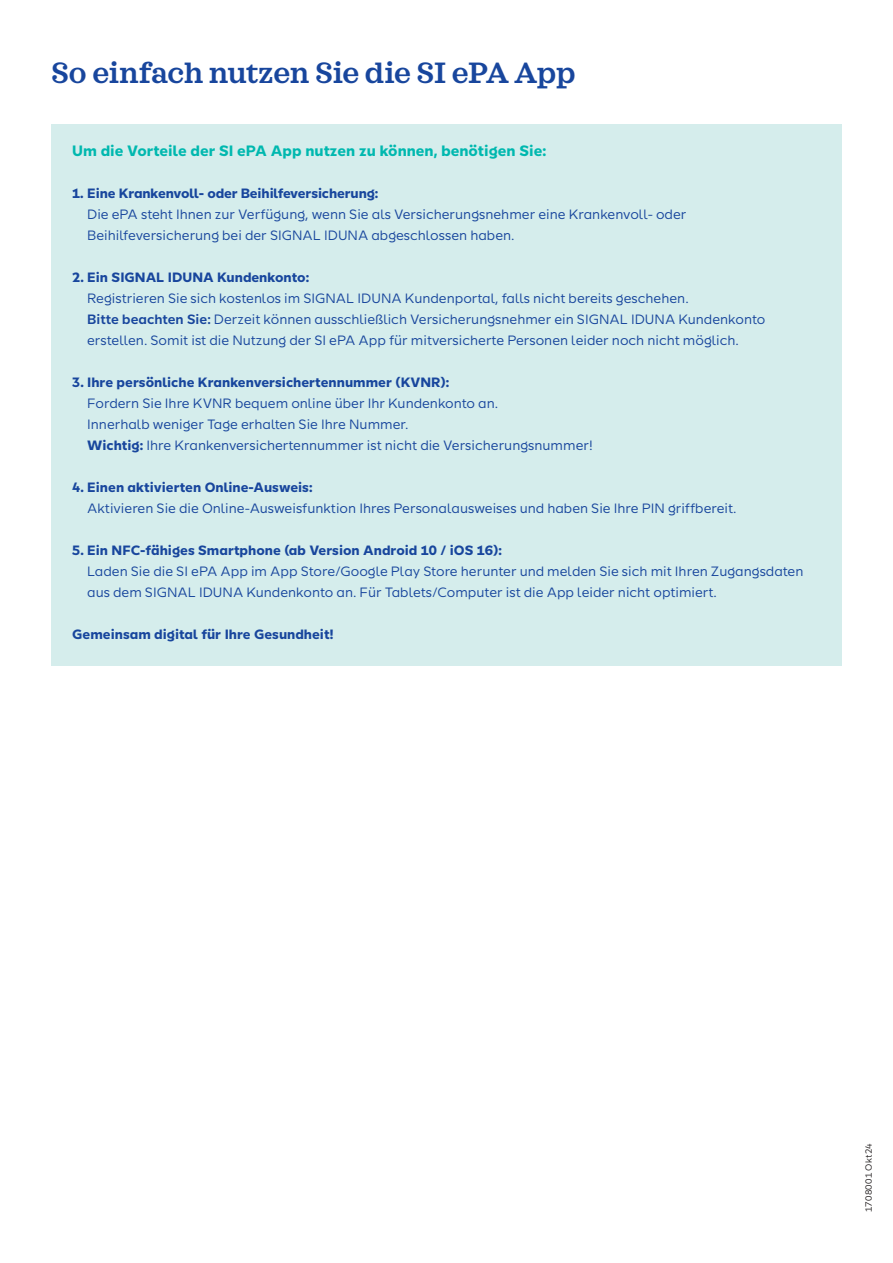
<style>
.page{position:relative;width:893px;height:1263px;background:#fff}
.page>*{position:absolute;margin:0;border:0;box-sizing:border-box;transform-origin:0 0}
.t1{font:600 30px "SI Serif";letter-spacing:-.015em;color:#18469d}
.t2{font:700 15px "SI Sans";color:#00b8af}
.t3{font:13.5px/21px "SI Sans";color:#18469d}
.t4{font:700 13.5px "SI Sans";color:#18469d}
.t5{font:9px "SI Sans";letter-spacing:.035em;color:#231f20}
.s1{font-weight:600}
.s2{font-weight:700}
</style>
<div class="page">
<div style="left:52px;top:124px;width:790px;height:542px;background:#d5edec"></div>
<h1 class="t1" style="left:51px;top:54px;width:526px">So einfach nutzen Sie die SI ePA App</h1>
<p class="t2" style="left:72px;top:139px;width:475px">Um die Vorteile der SI ePA App nutzen zu können, benötigen Sie:</p>
<p class="t4" style="left:72px;top:183px;width:308px">1. Eine Krankenvoll- oder Beihilfeversicherung:</p>
<p class="t3" style="left:87px;top:203px;width:601px">Die ePA steht Ihnen zur Verfügung, wenn Sie als Versicherungsnehmer eine Krankenvoll- oder<br>Beihilfeversicherung bei der SIGNAL IDUNA abgeschlossen haben.</p>
<p class="t4" style="left:72px;top:267px;width:238px">2. Ein SIGNAL IDUNA Kundenkonto:</p>
<p class="t3" style="left:87px;top:287px;width:680px">Registrieren Sie sich kostenlos im SIGNAL IDUNA Kundenportal, falls nicht bereits geschehen.<br><span class="s1">Bitte beachten Sie:</span> Derzeit können ausschließlich Versicherungsnehmer ein SIGNAL IDUNA Kundenkonto erstellen. Somit ist die Nutzung der SI ePA App für mitversicherte Personen leider noch nicht möglich.</p>
<p class="t4" style="left:72px;top:372px;width:379px">3. Ihre persönliche Krankenversichertennummer (KVNR):</p>
<p class="t3" style="left:87px;top:392px;width:507px">Fordern Sie Ihre KVNR bequem online über Ihr Kundenkonto an.<br>Innerhalb weniger Tage erhalten Sie Ihre Nummer.<br><span class="s2">Wichtig:</span> Ihre Krankenversichertennummer ist nicht die Versicherungsnummer!</p>
<p class="t4" style="left:72px;top:477px;width:242px">4. Einen aktivierten Online-Ausweis:</p>
<p class="t3" style="left:87px;top:497px;width:651px">Aktivieren Sie die Online-Ausweisfunktion Ihres Personalausweises und haben Sie Ihre PIN griffbereit.</p>
<p class="t4" style="left:72px;top:540px;width:431px">5. Ein NFC-fähiges Smartphone (ab Version Android 10 / iOS 16):</p>
<p class="t3" style="left:87px;top:560px;width:718px">Laden Sie die SI ePA App im App Store/Google Play Store herunter und melden Sie sich mit Ihren Zugangsdaten aus dem SIGNAL IDUNA Kundenkonto an. Für Tablets/Computer ist die App leider nicht optimiert.</p>
<p class="t4" style="left:72px;top:624px;width:263px">Gemeinsam digital für Ihre Gesundheit!</p>
<p class="t5" style="left:862px;top:1212px;width:70px;rotate:-90deg">1708001 Okt24</p>
</div>
